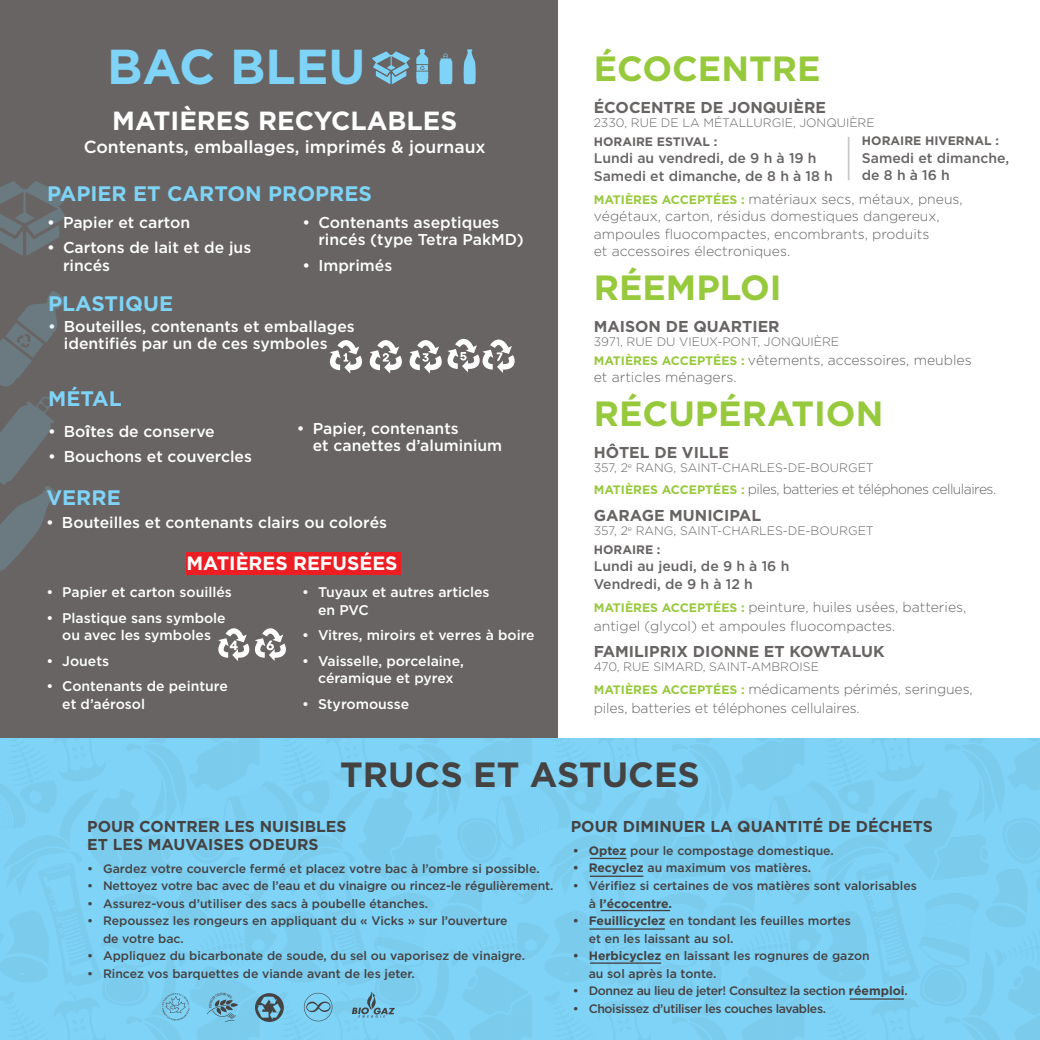
<style>
.page{position:relative;width:1040px;height:1040px;background:#fff}
.page>*{position:absolute;margin:0;border:0;box-sizing:border-box;transform-origin:0 0}
.t1{font:700 49px "Gotham";color:#7ed3f7}
.t2{font:700 35px "Gotham";color:#97c93d}
.t3{font:700 35px "Gotham";color:#454242}
.t4{font:700 26.25px "Gotham";color:#fff}
.t5{font:700 21px "Gotham";color:#7ed3f7}
.t6{font:700 19.25px "Gotham";color:#fff}
.t7{font:500 17.5px "Gotham";color:#fff}
.t8{font:500 15.75px/17.5px "Gotham";color:#fff}
.t9{font:700 15.75px "Gotham";color:#676463}
.t10{font:700 15.75px/18.9px "Gotham";color:#454242}
.t11{font:300 14px/17.5px "Gotham";color:#676463}
.t12{font:500 14px/17.5px "Gotham";color:#fff;text-align:center}
.t13{font:500 14px/17.5px "Gotham";color:#676463}
.t14{font:500 12.25px/17.5px "Gotham";color:#454242}
.t15{font:300 12.25px/19.2px "Gotham";color:#676463}
.t16{font:500 12.25px "Gotham";letter-spacing:-.03em;color:#454242}
.t17{font:700 12.25px "Gotham";color:#676463}
.s1{font-weight:700}
.s2{font-weight:700;font-size:12.25px;color:#97c93d}
</style>
<div class="page">
<div style="left:0;top:0;width:557px;height:738px;background:#676463"></div>
<svg style="left:0;top:181px;width:68px;height:74px"></svg>
<div style="left:186px;top:552px;width:215px;height:22px;background:#ed1d24"></div>
<svg style="left:372px;top:51px;width:38px;height:33px"></svg>
<svg style="left:416px;top:49px;width:12px;height:35px"></svg>
<svg style="left:0;top:291px;width:65px;height:96px"></svg>
<svg style="left:329px;top:340px;width:33px;height:33px"></svg>
<svg style="left:369px;top:340px;width:33px;height:33px"></svg>
<svg style="left:409px;top:339px;width:106px;height:34px"></svg>
<svg style="left:463px;top:49px;width:13px;height:35px"></svg>
<svg style="left:439px;top:53px;width:13px;height:31px"></svg>
<svg style="left:0;top:396px;width:57px;height:175px"></svg>
<svg style="left:218px;top:628px;width:68px;height:33px"></svg>
<hr style="left:847px;top:137px;width:2px;height:43px;background:#c7c8ca">
<svg style="left:0;top:737px;width:1040px;height:303px;background:#7ccff1"></svg>
<h1 class="t1" style="left:107px;top:38px;width:190px">BAC BLEU</h1>
<h3 class="t4" style="left:112px;top:105px;width:346px">MATIÈRES RECYCLABLES</h3>
<h3 class="t7" style="left:84px;top:137px;width:403px">Contenants, emballages, imprimés &amp; journaux</h3>
<h3 class="t5" style="left:47px;top:181px;width:326px">PAPIER ET CARTON PROPRES</h3>
<p class="t8" style="left:47px;top:213px;width:144px">• Papier et carton</p>
<p class="t8" style="left:63px;top:238px;width:190px;text-indent:-16px">• Cartons de lait et de jus rincés</p>
<h3 class="t5" style="left:48px;top:291px;width:126px">PLASTIQUE</h3>
<p class="t8" style="left:318px;top:213px;width:207px;text-indent:-16px">• Contenants aseptiques rincés (type Tetra PakMD)</p>
<p class="t8" style="left:303px;top:256px;width:91px">• Imprimés</p>
<p class="t8" style="left:64px;top:317px;width:292px;text-indent:-16px">• Bouteilles, contenants et emballages identifiés par un de ces symboles</p>
<h3 class="t5" style="left:48px;top:386px;width:75px">MÉTAL</h3>
<p class="t8" style="left:48px;top:422px;width:168px">• Bo<span class="s1">Î</span>tes de conserve</p>
<p class="t8" style="left:48px;top:447px;width:205px">• Bouchons et couvercles</p>
<h3 class="t5" style="left:46px;top:485px;width:76px">VERRE</h3>
<p class="t8" style="left:313px;top:419px;width:191px;text-indent:-16px">• Papier, contenants<br>et canettes d’aluminium</p>
<p class="t8" style="left:46px;top:513px;width:342px">• Bouteilles et contenants clairs ou colorés</p>
<h3 class="t6" style="left:186px;top:552px;width:212px">MATIÈRES REFUSÉES</h3>
<p class="t12" style="left:46px;top:583px;width:187px">• Papier et carton souillés</p>
<p class="t12" style="left:46px;top:608px;width:181px">• Plastique sans symbole ou avec les symboles</p>
<p class="t12" style="left:46px;top:651px;width:64px">• Jouets</p>
<p class="t12" style="left:62px;top:677px;width:167px;text-align:left;text-indent:-16px">• Contenants de peinture et d’aérosol</p>
<p class="t12" style="left:318px;top:583px;width:173px;text-align:left;text-indent:-16px">• Tuyaux et autres articles en PVC</p>
<p class="t12" style="left:302px;top:626px;width:234px">• Vitres, miroirs et verres à boire</p>
<p class="t12" style="left:302px;top:651px;width:163px">• Vaisselle, porcelaine, céramique et pyrex</p>
<p class="t12" style="left:302px;top:694px;width:108px">• Styromousse</p>
<h2 class="t2" style="left:593px;top:49px;width:129px">ÉCOCENTRE</h2>
<p class="t9" style="left:593px;top:98px;width:234px">ÉCOCENTRE DE JONQUIÈRE</p>
<p class="t15" style="left:593px;top:113px;width:282px">2330, rue de la Métallurgie, Jonquière</p>
<p class="t17" style="left:593px;top:134px;width:125px">HORAIRE ESTIVAL :</p>
<p class="t13" style="left:593px;top:149px;width:241px">Lundi au vendredi, de 9 h à 19 h<br>Samedi et dimanche, de 8 h à 18 h</p>
<p class="t11" style="left:593px;top:190px;width:370px"><span class="s2">MATIÈRES ACCEPTÉES :</span> matériaux secs, métaux, pneus, végétaux, carton, résidus domestiques dangereux, ampoules fluocompactes, encombrants, produits<br>et accessoires électroniques.</p>
<h2 class="t2" style="left:593px;top:267px;width:189px">RÉEMPLOI</h2>
<p class="t9" style="left:593px;top:317px;width:187px">MAISON DE QUARTIER</p>
<p class="t15" style="left:593px;top:331px;width:247px">3971, rue du Vieux-Pont, Jonquière</p>
<p class="t11" style="left:593px;top:351px;width:379px"><span class="s2">MATIÈRES ACCEPTÉES :</span> vêtements, accessoires, meubles et articles ménagers.</p>
<h2 class="t2" style="left:593px;top:393px;width:291px">RÉCUPÉRATION</h2>
<p class="t9" style="left:593px;top:443px;width:137px">HÔTEL DE VILLE</p>
<p class="t15" style="left:593px;top:457px;width:281px">357, 2<sup>e</sup> Rang, Saint-Charles-de-Bourget</p>
<p class="t11" style="left:593px;top:480px;width:404px"><span class="s2">MATIÈRES ACCEPTÉES :</span> piles, batteries et téléphones cellulaires.</p>
<p class="t9" style="left:593px;top:506px;width:169px">GARAGE MUNICIPAL</p>
<p class="t15" style="left:593px;top:520px;width:281px">357, 2<sup>e</sup> Rang, Saint-Charles-de-Bourget<br><span class="s1">HORAIRE :</span></p>
<p class="t13" style="left:593px;top:557px;width:197px">Lundi au jeudi, de 9 h à 16 h<br>Vendredi, de 9 h à 12 h</p>
<p class="t11" style="left:593px;top:597px;width:374px;line-height:19.2px"><span class="s2">MATIÈRES ACCEPTÉES :</span> peinture, huiles usées, batteries, antigel (glycol) et ampoules fluocompactes.</p>
<p class="t9" style="left:593px;top:642px;width:291px">FAMILIPRIX DIONNE ET KOWTALUK</p>
<p class="t15" style="left:593px;top:657px;width:168px">470, rue Simard, Saint-Amb</p>
<p class="t15" style="left:780px;top:657px;width:40px">roise</p>
<p class="t11" style="left:593px;top:679px;width:380px;line-height:19.2px"><span class="s2">MATIÈRES ACCEPTÉES :</span> médicaments périmés, seringues, piles, batteries et téléphones cellulaires.</p>
<p class="t17" style="left:862px;top:134px;width:139px">HORAIRE HIVERNAL :</p>
<p class="t13" style="left:862px;top:149px;width:149px">Samedi et dimanche, de 8 h à 16 h</p>
<h2 class="t3" style="left:340px;top:754px;width:361px">TRUCS ET ASTUCES</h2>
<p class="t10" style="left:87px;top:816px;width:261px">POUR CONTRER LES NUISIBLES<br>ET LES MAUVAISES ODEURS</p>
<p class="t14" style="left:87px;top:859px;width:454px">• Gardez votre couvercle fermé et placez votre bac à l’ombre si possible.</p>
<p class="t14" style="left:87px;top:876px;width:467px">• Nettoyez votre bac avec de l’eau et du vinaigre ou rincez-le régulièrement.</p>
<p class="t14" style="left:87px;top:894px;width:342px">• Assurez-vous d’utiliser des sacs à poubelle étanches.</p>
<p class="t14" style="left:103px;top:911px;width:406px;text-indent:-16px">• Repoussez les rongeurs en appliquant du « Vicks » sur l’ouverture de votre bac.</p>
<p class="t14" style="left:87px;top:946px;width:439px">• Appliquez du bicarbonate de soude, du sel ou vaporisez de vinaigre.</p>
<p class="t14" style="left:87px;top:964px;width:329px">• Rincez vos barquettes de viande avant de les jeter.</p>
<p class="t10" style="left:571px;top:816px;width:363px">POUR DIMINUER LA QUANTITÉ DE DÉCHETS</p>
<p class="t14" style="left:573px;top:841px;width:262px"><span class="s1">• OPTEZ</span> pour le compostage domestique.</p>
<p class="t14" style="left:573px;top:859px;width:240px"><span class="s1">• RECYCLEZ</span> au maximum vos matières.</p>
<p class="t14" style="left:588px;top:876px;width:330px;text-indent:-16px">• Vérifiez si certaines de vos matières sont valorisables à <span class="s1">L’ÉCOCENTRE.</span></p>
<p class="t14" style="left:588px;top:911px;width:264px;text-indent:-16px"><span class="s1">• FEUILLICYCLEZ</span> en tondant les feuilles mortes et en les laissant au sol.</p>
<p class="t14" style="left:588px;top:946px;width:282px;text-indent:-16px"><span class="s1">• HERBICYCLEZ</span> en laissant les rognures de gazon au sol après la tonte.</p>
<p class="t16" style="left:573px;top:983px;width:336px">• Donnez au lieu de jeter! Consultez la section <span class="s1">RÉEMPLOI</span>.</p>
<p class="t16" style="left:573px;top:1001px;width:254px">• Choisissez d’utiliser les couches lavables.</p>
</div>
